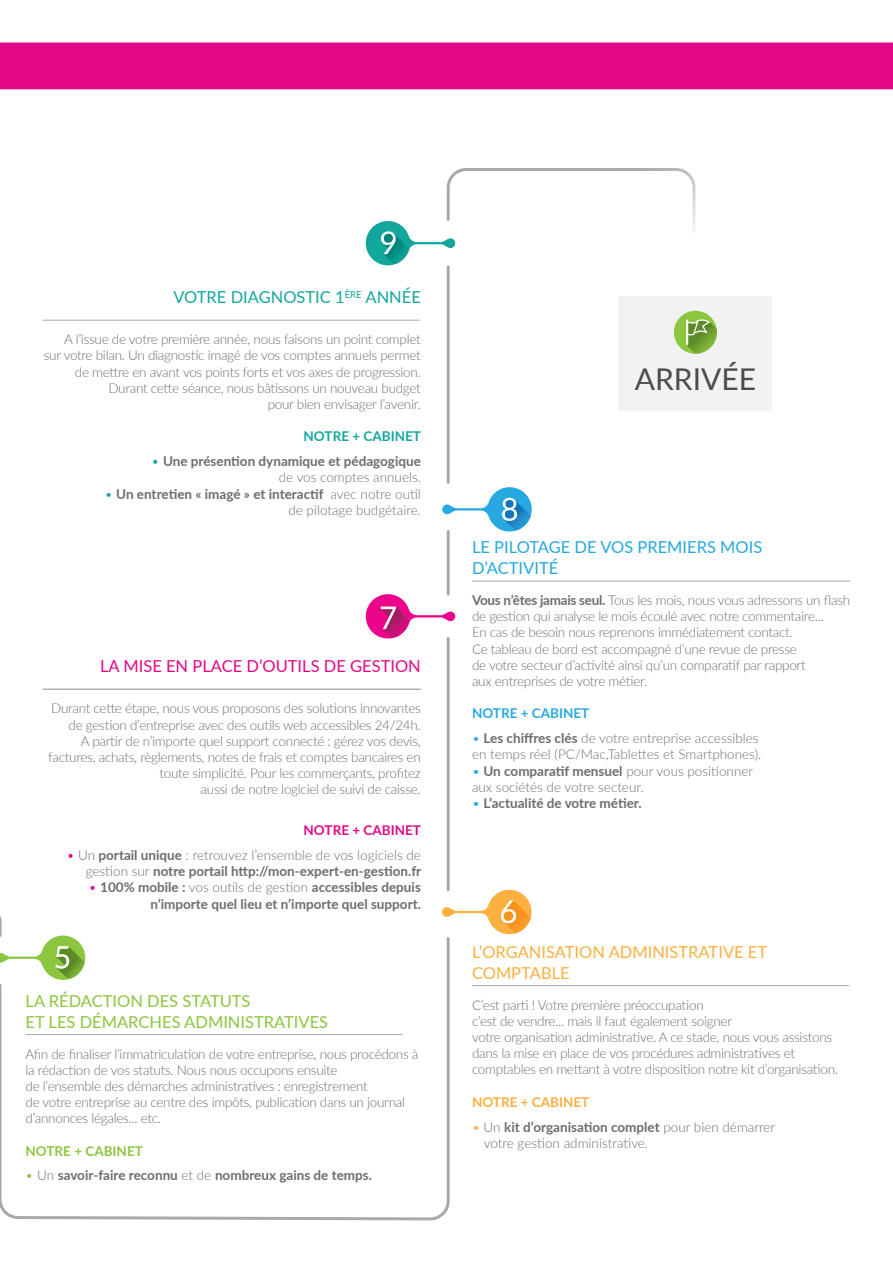
<style>
.page{position:relative;width:893px;height:1263px;background:#fff}
.page>*{position:absolute;margin:0;border:0;box-sizing:border-box;transform-origin:0 0}
.t1{font:30px "Lato";color:#4b4c4d}
.t2{font:16.5px/21px "Lato";color:#8bc63e}
.t3{font:16.5px/21px "Lato";color:#fbb03f}
.t4{font:16.5px/21px "Lato";color:#27a8e0}
.t5{font:16.5px "Lato";color:#e20786}
.t6{font:16.5px "Lato";color:#12a79d}
.t7{font:300 13.5px/16.2px "Lato";letter-spacing:-.02em;color:#6c6d70}
.t8{font:700 13.5px/16.2px "Lato";color:#6c6d70;text-align:right}
.t9{font:300 13.5px/16.2px "Lato";color:#6c6d70}
.t10{font:700 13.5px "Lato";color:#8bc63e}
.t11{font:700 13.5px "Lato";color:#27a8e0}
.t12{font:700 13.5px "Lato";color:#e20786}
.t13{font:700 13.5px "Lato";color:#12a79d}
.t14{font:700 13.5px "Lato";color:#fbb03f}
.s1{font-weight:300;color:#12a79d}
.s2{font-weight:300}
.s3{color:#12a79d}
.s4{font-weight:700}
.s5{font-weight:300;color:#e20786}
.s6{font-weight:300;color:#8bc63e}
.s7{color:#27a8e0}
.s8{font-weight:300;color:#27a8e0}
.s9{color:#fbb03f}
</style>
<div class="page">
<div style="left:0;top:43px;width:893px;height:46px;background:#e20786"></div>
<div style="left:619px;top:296px;width:153px;height:115px;background:#f2f2f2"></div>
<hr style="left:447px;top:638px;width:3px;height:252px;background:#a8a9ad">
<hr style="left:447px;top:531px;width:3px;height:63px;background:#a8a9ad">
<hr style="left:447px;top:267px;width:3px;height:215px;background:#a8a9ad">
<svg style="left:442px;top:890px;width:89px;height:44px"></svg>
<div style="left:674px;top:311px;width:43px;height:43px;background:#8bc63e;border-radius:50%"></div>
<svg style="left:686px;top:319px;width:31px;height:35px"></svg>
<svg style="left:366px;top:594px;width:89px;height:44px"></svg>
<svg style="left:442px;top:487px;width:90px;height:44px"></svg>
<svg style="left:0;top:935px;width:450px;height:286px"></svg>
<svg style="left:366px;top:168px;width:330px;height:108px"></svg>
<hr style="left:43px;top:689px;width:378px;height:1px;background:#a8a9ad">
<hr style="left:472px;top:581px;width:378px;height:1px;background:#a8a9ad">
<hr style="left:26px;top:1034px;width:377px;height:1px;background:#a8a9ad">
<hr style="left:43px;top:320px;width:377px;height:1px;background:#a8a9ad">
<hr style="left:472px;top:985px;width:377px;height:1px;background:#a8a9ad">
<p class="t6" style="left:173px;top:285px;width:249px">VOTRE DIAGNOSTIC 1<sup>ÈRE</sup> ANNÉE</p>
<p class="t7" style="left:44px;top:331px;width:379px;text-align:right">A l’issue de votre première année, nous faisons un point complet sur votre bilan. Un diagnostic imagé de vos comptes annuels permet de mettre en avant vos points forts et vos axes de progression.<br>Durant cette séance, nous bâtissons un nouveau budget<br>pour bien envisager l’avenir.</p>
<p class="t13" style="left:304px;top:426px;width:119px">NOTRE + CABINET</p>
<p class="t8" style="left:152px;top:452px;width:271px"><span class="s1">•</span> Une présention dynamique et pédagogique <span class="s2">de vos comptes annuels.</span></p>
<p class="t9" style="left:105px;top:485px;width:318px;text-align:right"><span class="s3">•</span> <span class="s4">Un entretien « imagé » et interactif</span> avec notre outil de pilotage budgétaire.</p>
<p class="t5" style="left:100px;top:654px;width:322px">LA MISE EN PLACE D’OUTILS DE GESTION</p>
<p class="t7" style="left:48px;top:700px;width:374px;text-align:right">Durant cette étape, nous vous proposons des solutions innovantes de gestion d’entreprise avec des outils web accessibles 24/24h.<br>A partir de n’importe quel support connecté : gérez vos devis, factures, achats, règlements, notes de frais et comptes bancaires en toute simplicité. Pour les commerçants, profitez<br>aussi de notre logiciel de suivi de caisse.</p>
<p class="t12" style="left:304px;top:820px;width:119px">NOTRE + CABINET</p>
<p class="t8" style="left:67px;top:846px;width:356px"><span class="s5">•</span> <span class="s2">Un</span> portail unique <span class="s2">: retrouvez l’ensemble de vos logiciels de gestion sur</span> notre portail http://mon-expert-en-gestion.fr</p>
<p class="t8" style="left:89px;top:879px;width:334px"><span class="s5">•</span> 100% mobile : <span class="s2">vos outils de gestion</span> accessibles depuis n’importe quel lieu et n’importe quel support.</p>
<p class="t2" style="left:26px;top:990px;width:304px">LA RÉDACTION DES STATUTS<br>ET LES DÉMARCHES ADMINISTRATIVES</p>
<p class="t7" style="left:26px;top:1045px;width:394px">Afin de finaliser l’immatriculation de votre entreprise, nous procédons à la rédaction de vos statuts. Nous nous occupons ensuite<br>de l’ensemble des démarches administratives : enregistrement<br>de votre entreprise au centre des impôts, publication dans un journal d’annonces légales... etc.</p>
<p class="t10" style="left:26px;top:1141px;width:119px">NOTRE + CABINET</p>
<p class="t8" style="left:26px;top:1167px;width:348px"><span class="s6">•</span> <span class="s2">Un</span> savoir-faire reconnu <span class="s2">et de</span> nombreux gains de temps.</p>
<h1 class="t1" style="left:635px;top:357px;width:123px">ARRIVÉE</h1>
<p class="t4" style="left:472px;top:536px;width:292px">LE PILOTAGE DE VOS PREMIERS MOIS<br>D’ACTIVITÉ</p>
<p class="t7" style="left:472px;top:592px;width:380px"><span class="s4">Vous n’êtes jamais seul.</span> Tous les mois, nous vous adressons un flash de gestion qui analyse le mois écoulé avec notre commentaire...<br>En cas de besoin nous reprenons immédiatement contact.<br>Ce tableau de bord est accompagné d’une revue de presse<br>de votre secteur d’activité ainsi qu’un comparatif par rapport<br>aux entreprises de votre métier.</p>
<p class="t11" style="left:472px;top:704px;width:119px">NOTRE + CABINET</p>
<p class="t9" style="left:472px;top:730px;width:291px"><span class="s7">•</span> <span class="s4">Les chiffres clés</span> de votre entreprise accessibles en temps réel (PC/Mac,Tablettes et Smartphones).</p>
<p class="t9" style="left:472px;top:762px;width:283px"><span class="s7">•</span> <span class="s4">Un comparatif mensuel</span> pour vous positionner aux sociétés de votre secteur.</p>
<p class="t8" style="left:472px;top:794px;width:171px"><span class="s8">•</span> L’actualité de votre métier.</p>
<p class="t3" style="left:472px;top:941px;width:297px">L’ORGANISATION ADMINISTRATIVE ET<br>COMPTABLE</p>
<p class="t7" style="left:472px;top:996px;width:368px">C’est parti ! Votre première préoccupation<br>c’est de vendre... mais il faut également soigner<br>votre organisation administrative. A ce stade, nous vous assistons dans la mise en place de vos procédures administratives et comptables en mettant à votre disposition notre kit d’organisation.</p>
<p class="t14" style="left:472px;top:1092px;width:119px">NOTRE + CABINET</p>
<p class="t9" style="left:484px;top:1118px;width:293px;text-indent:-12px"><span class="s9">•</span> Un <span class="s4">kit d’organisation complet</span> pour bien démarrer votre gestion administrative.</p>
</div>
